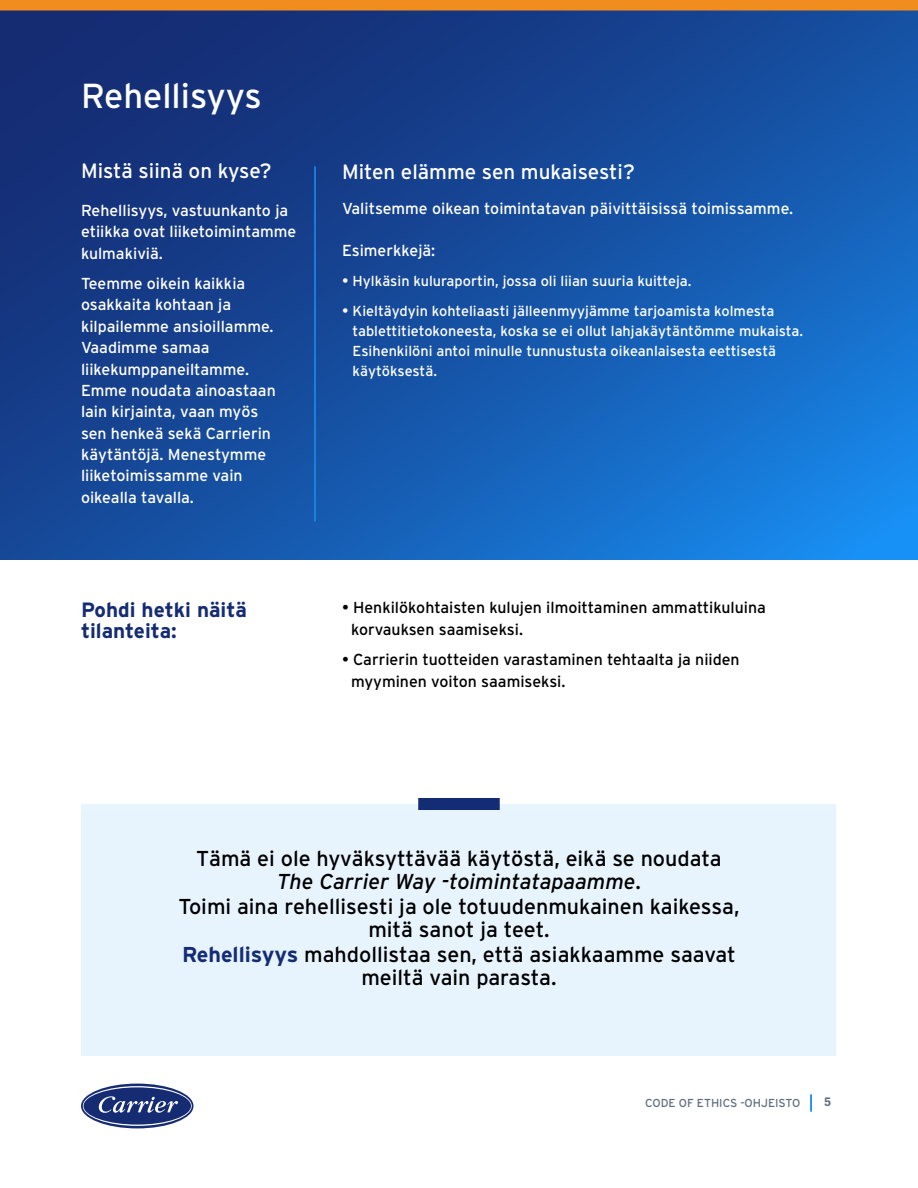
<style>
.page{position:relative;width:918px;height:1188px;background:#fff}
.page>*{position:absolute;margin:0;border:0;box-sizing:border-box;transform-origin:0 0}
.Paragraph_Style23{font:34.65px "Interstate";color:#fff}
.Paragraph_Style16{font:21.6px/22.5px "Interstate";color:#000;text-align:center}
.Paragraph_Style26{font:21.6px/22.5px "Interstate";color:#000;text-align:center}
.Paragraph_Style27{font:21.6px/22.5px "Interstate";color:#000;text-align:center}
.Paragraph_Style1{font:700 20.7px/21.3px "Interstate";color:#142c73}
.Paragraph_Style12{font:20.7px "Interstate";color:#fff}
.Paragraph_Style5{font:20.7px "Interstate";color:#fff}
.Paragraph_Style1-2{font:15.9px/21.3px "Interstate";color:#fff}
.Paragraph_Style22{font:15.9px/21.3px "Interstate";color:#000}
.Paragraph_Style21{font:15.9px/21.3px "Interstate";color:#000}
.Paragraph_Style11{font:15.9px/21.3px "Interstate";color:#fff}
.Paragraph_Style4{font:15.9px "Interstate";color:#fff}
.Paragraph_Style24{font:15.9px "Interstate";color:#fff}
.Paragraph_Style25{font:14.4px/20px "Interstate";color:#fff}
.Paragraph_Style15{font:14.4px "Interstate";color:#fff}
.t1{font:600 12px "Flama";color:#617080}
.Paragraph_Style1-3{font:11.55px "Interstate";color:#606f80}
.s1{font-size:15px}
.s2{font-style:italic}
.s3{font-weight:700;color:#142c73}
</style>
<div class="page">
<svg style="left:810px;top:1095px;width:2px;height:17px"></svg>
<div style="left:81px;top:1084px;width:113px;height:44px;background:#152c73;border-radius:50%"></div>
<svg style="left:83px;top:1086px;width:109px;height:40px"></svg>
<svg style="left:0;top:10px;width:918px;height:550px;background:#164fa1"></svg>
<div style="left:0;top:0;width:918px;height:10px;background:#f18c1e"></div>
<div style="left:82px;top:804px;width:754px;height:246px;background:#e8f4fe"></div>
<hr style="left:314px;top:166px;width:2px;height:355px;background:#1791f6">
<div style="left:82px;top:810px;width:754px;height:246px;background:#e7f4fd"></div>
<div style="left:418px;top:798px;width:82px;height:12px;background:#142c73"></div>
<p class="Paragraph_Style23" style="left:81px;top:76px;width:182px">Rehellisyys</p>
<p class="Paragraph_Style5" style="left:81px;top:159px;width:192px">Mistä siinä on kyse?</p>
<p class="Paragraph_Style11" style="left:81px;top:200px;width:217px">Rehellisyys, vastuunkanto ja etiikka ovat liiketoimintamme kulmakiviä.</p>
<p class="Paragraph_Style1-2" style="left:81px;top:273px;width:196px">Teemme oikein kaikkia osakkaita kohtaan ja kilpailemme ansioillamme.<br>Vaadimme samaa liikekumppaneiltamme.<br>Emme noudata ainoastaan lain kirjainta, vaan myös sen henkeä sekä Carrierin käytäntöjä. Menestymme liiketoimissamme vain oikealla tavalla.</p>
<p class="Paragraph_Style12" style="left:342px;top:160px;width:294px">Miten elämme sen mukaisesti?</p>
<p class="Paragraph_Style4" style="left:342px;top:199px;width:453px">Valitsemme oikean toimintatavan päivittäisissä toimissamme.</p>
<p class="Paragraph_Style24" style="left:342px;top:241px;width:95px">Esimerkkejä:</p>
<p class="Paragraph_Style15" style="left:342px;top:272px;width:351px"><span class="s1">•</span> Hylkäsin kuluraportin, jossa oli liian suuria kuitteja.</p>
<p class="Paragraph_Style25" style="left:352px;top:301px;width:452px;text-indent:-10px"><span class="s1">•</span> Kieltäydyin kohteliaasti jälleenmyyjämme tarjoamista kolmesta tablettitietokoneesta, koska se ei ollut lahjakäytäntömme mukaista.<br>Esihenkilöni antoi minulle tunnustusta oikeanlaisesta eettisestä käytöksestä.</p>
<p class="Paragraph_Style1" style="left:81px;top:599px;width:168px">Pohdi hetki näitä tilanteita:</p>
<p class="Paragraph_Style21" style="left:351px;top:597px;width:416px;text-indent:-9px">• Henkilökohtaisten kulujen ilmoittaminen ammattikuluina korvauksen saamiseksi.</p>
<p class="Paragraph_Style22" style="left:351px;top:649px;width:390px;text-indent:-9px">• Carrierin tuotteiden varastaminen tehtaalta ja niiden myyminen voiton saamiseksi.</p>
<p class="Paragraph_Style16" style="left:196px;top:847px;width:527px">Tämä ei ole hyväksyttävää käytöstä, eikä se noudata<br><span class="s2">The Carrier Way -toimintatapaamme</span>.</p>
<p class="Paragraph_Style26" style="left:179px;top:895px;width:562px">Toimi aina rehellisesti ja ole totuudenmukainen kaikessa, mitä sanot ja teet.</p>
<p class="Paragraph_Style27" style="left:182px;top:943px;width:555px"><span class="s3">Rehellisyys</span> mahdollistaa sen, että asiakkaamme saavat meiltä vain parasta.</p>
<p class="Paragraph_Style1-3" style="left:645px;top:1096px;width:157px">CODE OF ETHICS -OHJEISTO</p>
<p class="t1" style="left:824px;top:1093px;width:8px">5</p>
</div>
